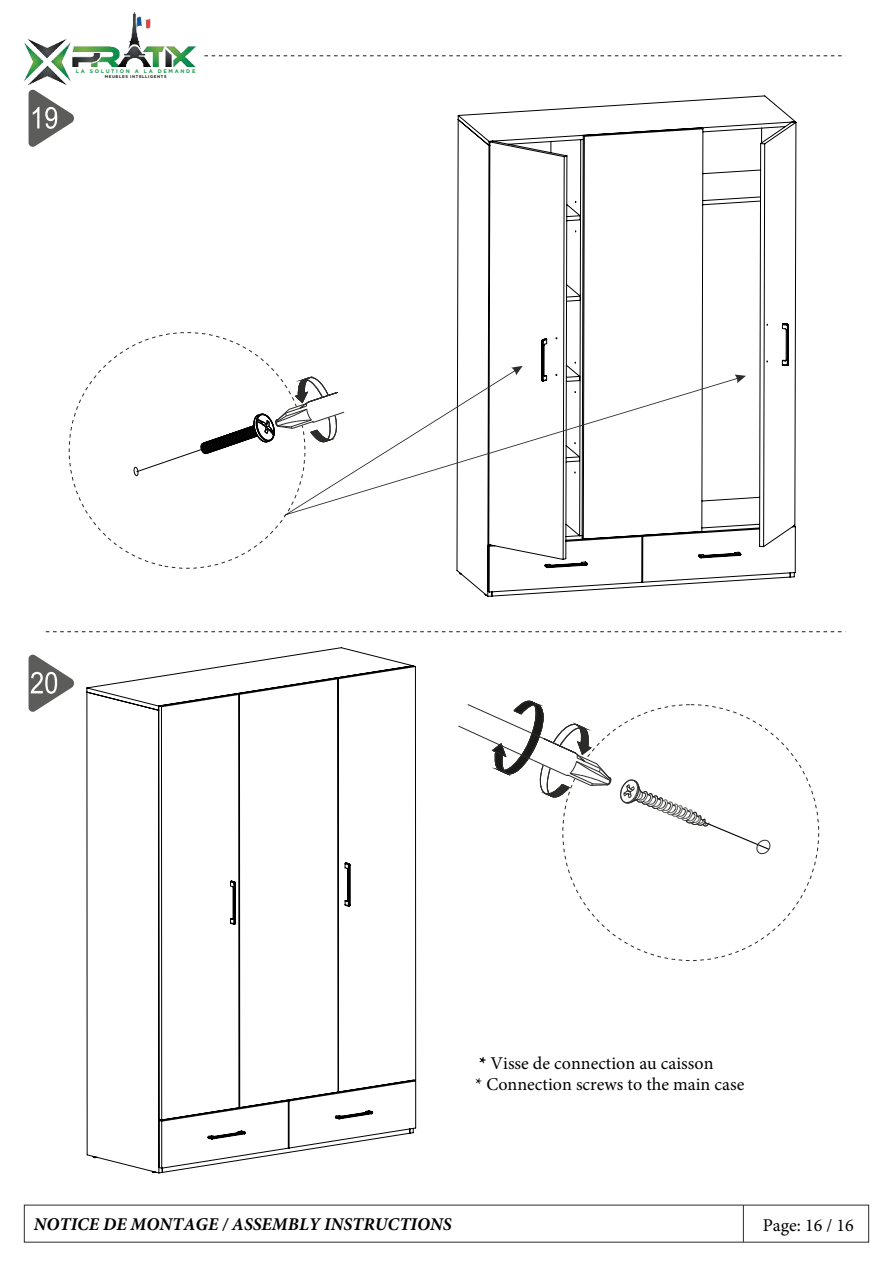
<style>
.page{position:relative;width:893px;height:1263px;background:#fff}
.page>*{position:absolute;margin:0;border:0;box-sizing:border-box;transform-origin:0 0}
.t1{font:18px/21.6px "Minion Pro";color:#000}
.t2{font:italic 700 18px "Minion Pro";color:#000}
.t3{font:700 5.25px "Gotham";letter-spacing:.32em;color:#1a9d49}
.t4{font:700 4.05px "Gotham";letter-spacing:.14em;color:#241f1f}
</style>
<div class="page">
<hr style="left:743px;top:1205px;width:1px;height:37px;background:#2b2b2a">
<svg style="left:204px;top:55px;width:638px;height:1px"></svg>
<svg style="left:29px;top:90px;width:45px;height:57px"></svg>
<svg style="left:457px;top:96px;width:339px;height:500px"></svg>
<svg style="left:68px;top:332px;width:218px;height:237px"></svg>
<svg style="left:134px;top:374px;width:149px;height:102px"></svg>
<svg style="left:283px;top:366px;width:463px;height:150px"></svg>
<svg style="left:87px;top:856px;width:329px;height:317px"></svg>
<svg style="left:29px;top:631px;width:813px;height:225px"></svg>
<img style="left:73px;top:13px;width:122px;height:54px">
<img style="left:24px;top:39px;width:47px;height:46px">
<p class="t3" style="left:76px;top:68px;width:121px">LA SOLUTION A LA DEMANDE</p>
<p class="t4" style="left:105px;top:75px;width:63px">MEUBLES INTELLIGENTS</p>
<p class="t1" style="left:475px;top:1052px;width:271px">* Visse de connection au caisson<br>* Connection screws to the main case</p>
<p class="t2" style="left:34px;top:1211px;width:419px">NOTICE DE MONTAGE / ASSEMBLY INSTRUCTIONS</p>
<p class="t1" style="left:763px;top:1214px;width:92px">Page: 16 / 16</p>
</div>
